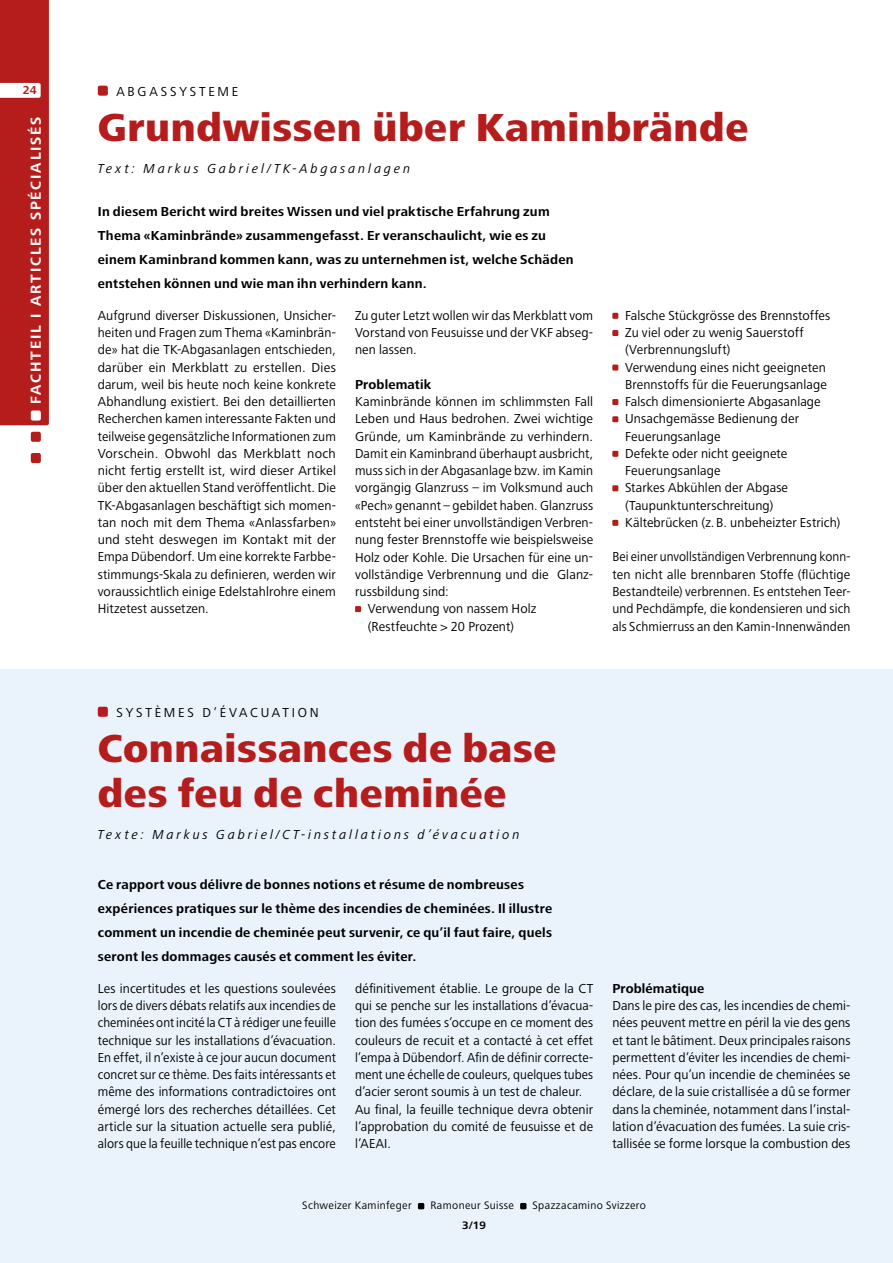
<style>
.page{position:relative;width:893px;height:1263px;background:#fff}
.page>*{position:absolute;margin:0;border:0;box-sizing:border-box;transform-origin:0 0}
.t1{font:800 40.5px/45px "Frutiger Next LT";letter-spacing:.015em;color:#b51d1c}
.t2{font:700 15px "Frutiger Next LT";letter-spacing:.125em;color:#fff}
.t3{font:13.5px/17.2px "Frutiger Next LT";letter-spacing:.01em;color:#000;text-align:justify}
.t4{font:700 13.5px/24px "Frutiger Next LT";letter-spacing:.02em;color:#000}
.t5{font:13.5px/17.2px "Frutiger Next LT";letter-spacing:.01em;color:#000;text-align:justify;scale:.94 1}
.t6{font:italic 13.5px "Frutiger Next LT";letter-spacing:.21em;color:#000}
.t7{font:13.5px "Frutiger Next LT";letter-spacing:.01em;color:#000;scale:.96 1}
.t8{font:13.5px "Frutiger Next LT";letter-spacing:.21em;color:#000}
.t9{font:13.5px "Frutiger Next LT";letter-spacing:.215em;color:#000}
.t10{font:700 12px "Frutiger Next LT";color:#b51d1c}
.t11{font:11.25px "Frutiger Next LT";letter-spacing:.035em;color:#000}
.t12{font:700 11.25px "Frutiger Next LT";color:#000}
.s1{color:#0069b4}
</style>
<div class="page">
<div style="left:31px;top:432px;width:10px;height:10px;background:#b51d1c;border-radius:2px"></div>
<div style="left:31px;top:453px;width:10px;height:10px;background:#b51d1c;border-radius:2px"></div>
<div style="left:0;top:0;width:49px;height:425px;background:#b51d1c"></div>
<div style="left:0;top:670px;width:893px;height:593px;background:#eaf3fc"></div>
<svg style="left:418px;top:1203px;width:6px;height:6px"></svg>
<svg style="left:520px;top:1203px;width:6px;height:6px"></svg>
<div style="left:98px;top:86px;width:10px;height:10px;background:#b51d1c;border-radius:2px"></div>
<svg style="left:355px;top:606px;width:6px;height:6px"></svg>
<svg style="left:612px;top:313px;width:6px;height:6px"></svg>
<svg style="left:612px;top:330px;width:6px;height:6px"></svg>
<div style="left:612px;top:364px;width:6px;height:7px;background:#b51d1c"></div>
<svg style="left:612px;top:399px;width:6px;height:6px"></svg>
<svg style="left:612px;top:416px;width:6px;height:6px"></svg>
<svg style="left:612px;top:451px;width:6px;height:6px"></svg>
<svg style="left:612px;top:485px;width:6px;height:6px"></svg>
<svg style="left:612px;top:520px;width:6px;height:6px"></svg>
<div style="left:98px;top:707px;width:10px;height:10px;background:#b51d1c;border-radius:2px"></div>
<p class="t10" style="left:23px;top:84px;width:15px">2 4<span class="s1">6</span></p>
<p class="t2" style="left:28px;top:404px;width:289px;rotate:-90deg">FACHTEIL I ARTICLES SPÉCIALISÉS</p>
<p class="t9" style="left:116px;top:84px;width:123px">ABGASSYSTEME</p>
<h1 class="t1" style="left:98px;top:105px;width:652px">Grundwissen über Kaminbrände</h1>
<p class="t6" style="left:98px;top:161px;width:314px">Text: Markus Gabriel/TK-Abgasanlagen</p>
<p class="t4" style="left:98px;top:200px;width:477px">In diesem Bericht wird breites Wissen und viel praktische Erfahrung zum Thema «Kaminbrände» zusammengefasst. Er veranschaulicht, wie es zu einem Kaminbrand kommen kann, was zu unternehmen ist, welche Schäden entstehen können und wie man ihn verhindern kann.</p>
<p class="t3" style="left:98px;top:307px;width:240px">Aufgrund diverser Diskussionen, Unsicher&shy;heiten und Fragen zum Thema «Kaminbrän&shy;de» hat die TK-Abgasanlagen entschieden, darüber ein Merkblatt zu erstellen. Dies darum, weil bis heute noch keine konkrete Abhandlung existiert. Bei den detaillierten Recherchen kamen interessante Fakten und teilweise gegensätzliche Informationen zum Vorschein. Obwohl das Merkblatt noch nicht fertig erstellt ist, wird dieser Artikel über den aktuellen Stand veröffentlicht. Die TK-Abgasanlagen beschäftigt sich momen&shy;tan noch mit dem Thema «Anlassfarben» und steht deswegen im Kontakt mit der Empa Dübendorf. Um eine korrekte Farbbe&shy;stimmungs-Skala zu definieren, werden wir voraussichtlich einige Edelstahlrohre einem Hitzetest aussetzen.</p>
<p class="t3" style="left:355px;top:307px;width:240px">Zu guter Letzt wollen wir das Merkblatt vom Vorstand von Feusuisse und der VKF abseg&shy;nen lassen.</p>
<p class="t3" style="left:625px;top:307px;width:217px;text-align:left">Falsche Stückgrösse des Brennstoffes<br>Zu viel oder zu wenig Sauerstoff (Verbrennungsluft)<br>Verwendung eines nicht geeigneten<br>Brennstoffs für die Feuerungsanlage<br>Falsch dimensionierte Abgasanlage<br>Unsachgemässe Bedienung der<br>Feuerungsanlage<br>Defekte oder nicht geeignete<br>Feuerungsanlage<br>Starkes Abkühlen der Abgase (Taupunktunterschreitung)<br>Kältebrücken (z.B. unbeheizter Estrich)</p>
<p class="t5" style="left:612px;top:548px;width:255px">Bei einer unvollständigen Verbrennung konn&shy;ten nicht alle brennbaren Stoffe (flüchtige Bestandteile) verbrennen. Es entstehen Teer&shy;und Pechdämpfe, die kondensieren und sich als Schmierruss an den Kamin-Innenwänden</p>
<p class="t4" style="left:355px;top:372px;width:78px">Problematik</p>
<p class="t3" style="left:355px;top:393px;width:240px">Kaminbrände können im schlimmsten Fall</p>
<p class="t3" style="left:355px;top:410px;width:240px">Leben und Haus bedrohen. Zwei wichtige</p>
<p class="t3" style="left:355px;top:428px;width:240px">Gründe, um Kaminbrände zu verhindern.</p>
<p class="t3" style="left:355px;top:445px;width:240px">Damit ein Kaminbrand überhaupt ausbricht,</p>
<p class="t7" style="left:355px;top:463px;width:250px">muss sich in der Abgasanlage bzw. im Kamin</p>
<p class="t3" style="left:355px;top:479px;width:240px">vorgängig Glanzruss – im Volksmund auch</p>
<p class="t3" style="left:355px;top:497px;width:240px">«Pech» genannt – gebildet haben. Glanzruss</p>
<p class="t3" style="left:355px;top:514px;width:240px">entsteht bei einer unvollständigen Verbren-</p>
<p class="t3" style="left:355px;top:531px;width:240px">nung fester Brennstoffe wie beispielsweise</p>
<p class="t3" style="left:355px;top:548px;width:240px">Holz oder Kohle. Die Ursachen für eine un-</p>
<p class="t3" style="left:355px;top:566px;width:240px">vollständige Verbrennung und die Glanz-</p>
<p class="t3" style="left:355px;top:583px;width:95px">russbildung sind:</p>
<p class="t3" style="left:368px;top:600px;width:170px">Verwendung von nassem Holz</p>
<p class="t3" style="left:368px;top:617px;width:148px">(Restfeuchte &gt; 20 Prozent)</p>
<p class="t8" style="left:116px;top:705px;width:204px">SYSTÈMES D’ÉVACUATION</p>
<h1 class="t1" style="left:98px;top:726px;width:460px">Connaissances de base des feu de cheminée</h1>
<p class="t6" style="left:98px;top:827px;width:423px">Texte: Markus Gabriel/CT-installations d’évacuation</p>
<p class="t4" style="left:98px;top:873px;width:456px">Ce rapport vous délivre de bonnes notions et résume de nombreuses expériences pratiques sur le thème des incendies de cheminées. Il illustre comment un incendie de cheminée peut survenir, ce qu’il faut faire, quels seront les dommages causés et comment les éviter.</p>
<p class="t3" style="left:98px;top:980px;width:240px">Les incertitudes et les questions soulevées lors de divers débats relatifs aux incendies de cheminées ont incité la CT à rédiger une feuille technique sur les installations d’évacuation.<br>En effet, il n’existe à ce jour aucun document concret sur ce thème. Des faits intéressants et même des informations contradictoires ont émergé lors des recherches détaillées. Cet article sur la situation actuelle sera publié, alors que la feuille technique n’est pas encore</p>
<p class="t3" style="left:355px;top:980px;width:240px;text-align:left">définitivement établie. Le groupe de la CT qui se penche sur les installations d’évacua&shy;tion des fumées s’occupe en ce moment des couleurs de recuit et a contacté à cet effet l’empa à Dübendorf. Afin de définir correcte&shy;ment une échelle de couleurs, quelques tubes d’acier seront soumis à un test de chaleur.<br>Au final, la feuille technique devra obtenir l’approbation du comité de feusuisse et de l’AEAI.</p>
<p class="t4" style="left:612px;top:976px;width:93px">Problématique</p>
<p class="t3" style="left:612px;top:997px;width:240px">Dans le pire des cas, les incendies de chemi&shy;nées peuvent mettre en péril la vie des gens et tant le bâtiment. Deux principales raisons permettent d’éviter les incendies de chemi&shy;nées. Pour qu’un incendie de cheminées se déclare, de la suie cristallisée a dû se former dans la cheminée, notamment dans l’instal&shy;lation d’évacuation des fumées. La suie cris&shy;tallisée se forme lorsque la combustion des</p>
<p class="t11" style="left:302px;top:1199px;width:111px">Schweizer Kaminfeger</p>
<p class="t11" style="left:430px;top:1199px;width:85px">Ramoneur Suisse</p>
<p class="t11" style="left:533px;top:1199px;width:115px">Spazzacamino Svizzero</p>
<p class="t12" style="left:462px;top:1219px;width:25px">3/19</p>
</div>
